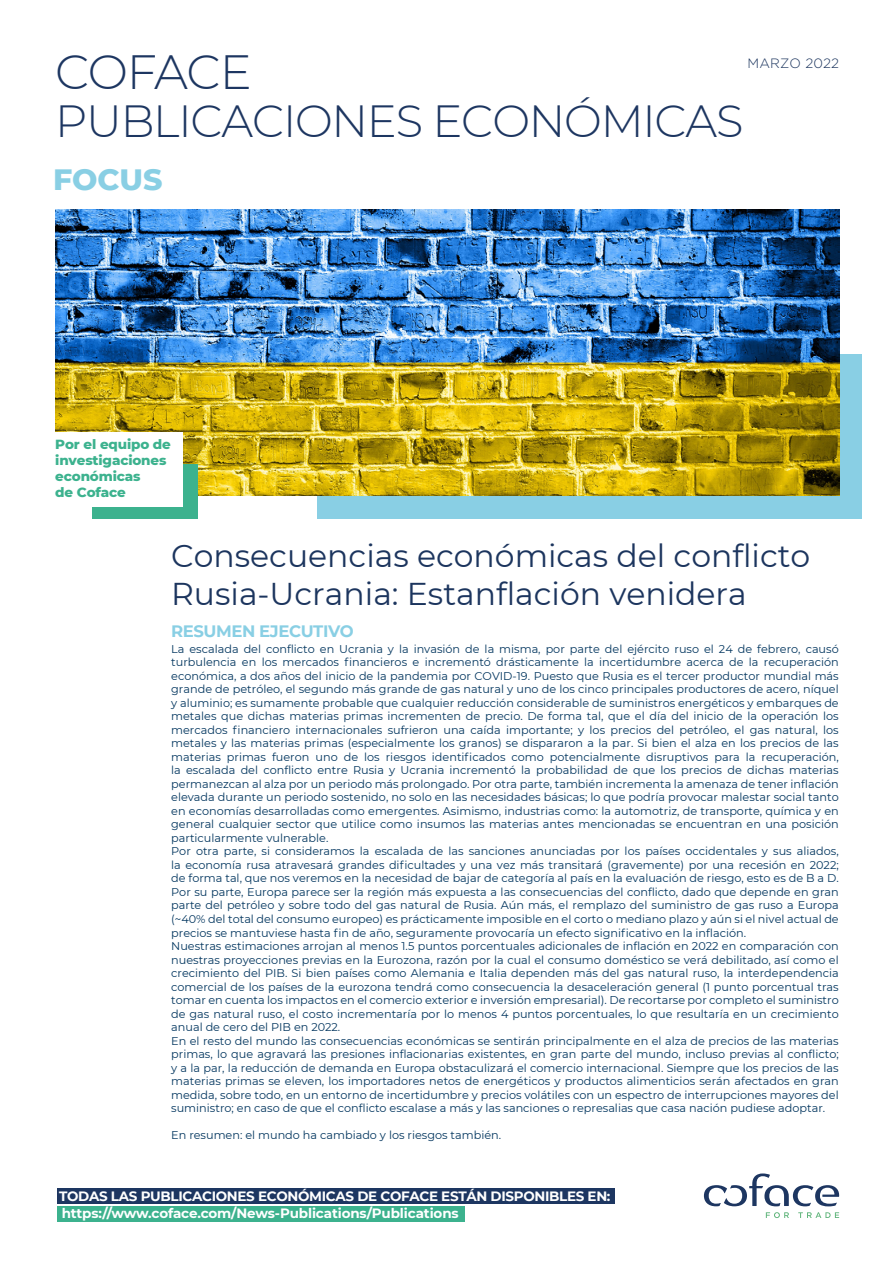
<style>
.page{position:relative;width:893px;height:1263px;background:#fff}
.page>*{position:absolute;margin:0;border:0;box-sizing:border-box;transform-origin:0 0}
.t1{font:300 48px "Montserrat";letter-spacing:-.035em;color:#1d3661}
.t2{font:300 45px "Montserrat";letter-spacing:-.025em;color:#1d3661}
.t3{font:31.5px/37.8px "Montserrat";color:#1c355e}
.t4{font:800 30px "Montserrat";color:#89cfe4}
.t5{font:700 16.5px "Montserrat";letter-spacing:-.025em;color:#89cfe4}
.t6{font:700 13.5px "Montserrat";letter-spacing:-.025em;color:#fff}
.t7{font:800 13.5px/16.2px "Montserrat";letter-spacing:-.01em;color:#3cb28e}
.t8{font:300 13.5px "Gotham";letter-spacing:.01em;color:#1c355e}
.t9{font:11.25px/13.5px "Montserrat";color:#03365f}
</style>
<div class="page">
<svg style="left:703px;top:1173px;width:137px;height:45px"></svg>
<div style="left:317px;top:355px;width:545px;height:164px;background:#89cfe4"></div>
<img style="left:56px;top:209px;width:783px;height:287px">
<div style="left:92px;top:465px;width:105px;height:54px;background:#3cb28e"></div>
<div style="left:43px;top:432px;width:140px;height:75px;background:#fff"></div>
<div style="left:57px;top:1206px;width:408px;height:16px;background:#3cb28e"></div>
<div style="left:57px;top:1188px;width:557px;height:15px;background:#1d3661"></div>
<h1 class="t1" style="left:55px;top:40px;width:198px">COFACE</h1>
<h2 class="t2" style="left:55px;top:91px;width:690px">PUBLICACIONES ECONÓMICAS</h2>
<p class="t8" style="left:748px;top:55px;width:93px">MARZO 2022</p>
<h3 class="t4" style="left:53px;top:157px;width:111px">FOCUS</h3>
<p class="t7" style="left:55px;top:435px;width:117px">Por el equipo de investigaciones económicas<br>de Coface</p>
<h3 class="t3" style="left:171px;top:536px;width:641px">Consecuencias económicas del conflicto<br>Rusia-Ucrania: Estanflación venidera</h3>
<h3 class="t5" style="left:171px;top:619px;width:184px">RESUMEN EJECUTIVO</h3>
<p class="t9" style="left:171px;top:642px;width:669px">La escalada del conflicto en Ucrania y la invasión de la misma, por parte del ejército ruso el 24 de febrero, causó turbulencia en los mercados financieros e incrementó drásticamente la incertidumbre acerca de la recuperación económica, a dos años del inicio de la pandemia por COVID-19. Puesto que Rusia es el tercer productor mundial más grande de petróleo, el segundo más grande de gas natural y uno de los cinco principales productores de acero, níquel y aluminio; es sumamente probable que cualquier reducción considerable de suministros energéticos y embarques de metales que dichas materias primas incrementen de precio. De forma tal, que el día del inicio de la operación los mercados financiero internacionales sufrieron una caída importante; y los precios del petróleo, el gas natural, los metales y las materias primas (especialmente los granos) se dispararon a la par. Si bien el alza en los precios de las materias primas fueron uno de los riesgos identificados como potencialmente disruptivos para la recuperación, la escalada del conflicto entre Rusia y Ucrania incrementó la probabilidad de que los precios de dichas materias permanezcan al alza por un periodo más prolongado. Por otra parte, también incrementa la amenaza de tener inflación elevada durante un periodo sostenido, no solo en las necesidades básicas; lo que podría provocar malestar social tanto en economías desarrolladas como emergentes. Asimismo, industrias como: la automotriz, de transporte, química y en general cualquier sector que utilice como insumos las materias antes mencionadas se encuentran en una posición particularmente vulnerable.<br>Por otra parte, si consideramos la escalada de las sanciones anunciadas por los países occidentales y sus aliados, la economía rusa atravesará grandes dificultades y una vez más transitará (gravemente) por una recesión en 2022; de forma tal, que nos veremos en la necesidad de bajar de categoría al país en la evaluación de riesgo, esto es de B a D.<br>Por su parte, Europa parece ser la región más expuesta a las consecuencias del conflicto, dado que depende en gran parte del petróleo y sobre todo del gas natural de Rusia. Aún más, el remplazo del suministro de gas ruso a Europa (~40% del total del consumo europeo) es prácticamente imposible en el corto o mediano plazo y aún si el nivel actual de precios se mantuviese hasta fin de año, seguramente provocaría un efecto significativo en la inflación.<br>Nuestras estimaciones arrojan al menos 1.5 puntos porcentuales adicionales de inflación en 2022 en comparación con nuestras proyecciones previas en la Eurozona, razón por la cual el consumo doméstico se verá debilitado, así como el crecimiento del PIB. Si bien países como Alemania e Italia dependen más del gas natural ruso, la interdependencia comercial de los países de la eurozona tendrá como consecuencia la desaceleración general (1 punto porcentual tras tomar en cuenta los impactos en el comercio exterior e inversión empresarial). De recortarse por completo el suministro de gas natural ruso, el costo incrementaría por lo menos 4 puntos porcentuales, lo que resultaría en un crecimiento anual de cero del PIB en 2022.<br>En el resto del mundo las consecuencias económicas se sentirán principalmente en el alza de precios de las materias primas, lo que agravará las presiones inflacionarias existentes, en gran parte del mundo, incluso previas al conflicto; y a la par, la reducción de demanda en Europa obstaculizará el comercio internacional. Siempre que los precios de las materias primas se eleven, los importadores netos de energéticos y productos alimenticios serán afectados en gran medida, sobre todo, en un entorno de incertidumbre y precios volátiles con un espectro de interrupciones mayores del suministro; en caso de que el conflicto escalase a más y las sanciones o represalias que casa nación pudiese adoptar.</p>
<p class="t9" style="left:171px;top:1128px;width:331px">En resumen: el mundo ha cambiado y los riesgos también.</p>
<p class="t6" style="left:59px;top:1186px;width:553px">TODAS LAS PUBLICACIONES ECONÓMICAS DE COFACE ESTÁN DISPONIBLES EN:</p>
<p class="t6" style="left:62px;top:1204px;width:398px">https://www.coface.com/News-Publications/Publications</p>
</div>
